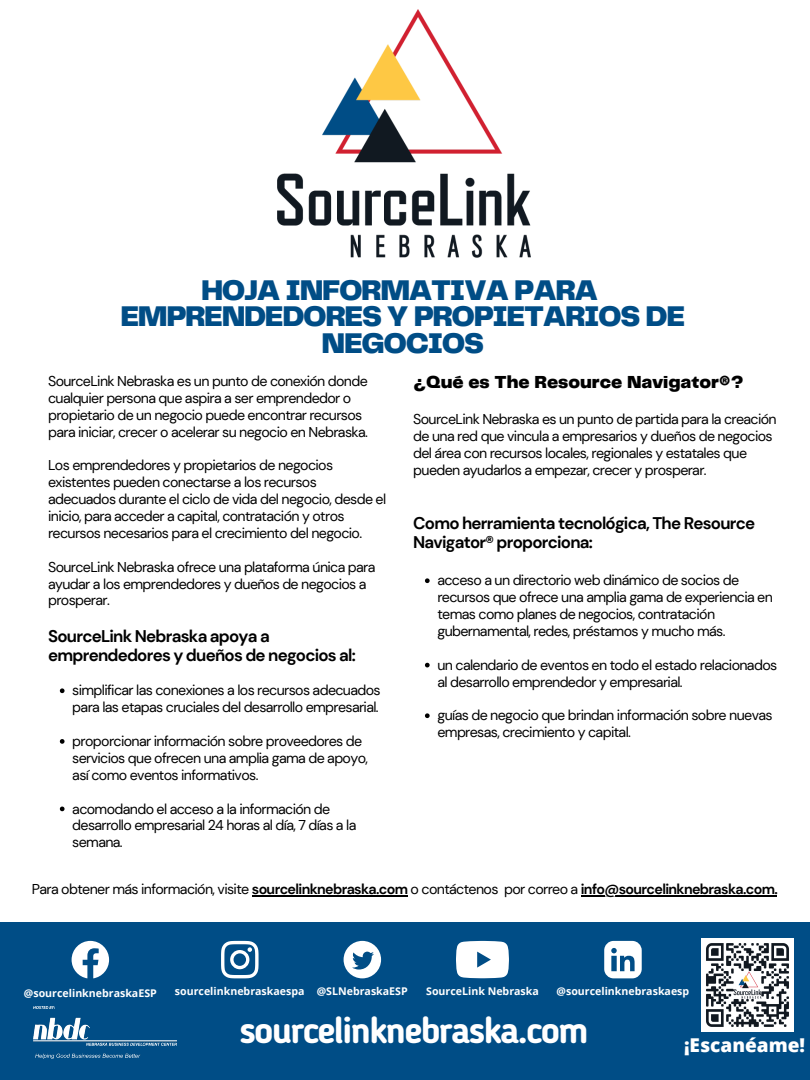
<style>
.page{position:relative;width:810px;height:1080px;background:#fff}
.page>*{position:absolute;margin:0;border:0;box-sizing:border-box;transform-origin:0 0}
.t1{font:700 37px "Blogger Sans";letter-spacing:-.045em;color:#fff}
.t2{font:900 29.62px/26.5px "Telegraf";letter-spacing:-.045em;color:#004d86;text-align:center}
.t3{font:800 19.06px "Open Sans";color:#fff}
.t4{font:900 18.12px "Telegraf";color:#000}
.t5{font:700 16.88px/19.7px "DM Sans";letter-spacing:-.045em;color:#000}
.t6{font:14.25px/16.9px "DM Sans";letter-spacing:-.045em;color:#000}
.t7{font:700 10.62px "Open Sans";color:#fff}
.s1{font-weight:700}
</style>
<div class="page">
<img style="left:278px;top:10px;width:253px;height:247px">
<hr style="left:252px;top:895px;width:156px;height:1px;background:#000">
<hr style="left:581px;top:895px;width:193px;height:1px;background:#000">
<div style="left:0;top:922px;width:810px;height:158px;background:#004d86"></div>
<svg style="left:60px;top:688px;width:5px;height:5px"></svg>
<svg style="left:60px;top:739px;width:5px;height:5px"></svg>
<svg style="left:60px;top:807px;width:5px;height:4px"></svg>
<svg style="left:72px;top:941px;width:37px;height:37px"></svg>
<svg style="left:221px;top:941px;width:38px;height:37px"></svg>
<svg style="left:344px;top:941px;width:37px;height:37px"></svg>
<svg style="left:456px;top:941px;width:53px;height:37px;background:#e2ebf1"></svg>
<svg style="left:604px;top:941px;width:38px;height:37px"></svg>
<img style="left:701px;top:938px;width:93px;height:93px">
<img style="left:34px;top:1006px;width:143px;height:52px">
<svg style="left:425px;top:578px;width:5px;height:5px"></svg>
<svg style="left:425px;top:663px;width:5px;height:4px"></svg>
<svg style="left:425px;top:713px;width:5px;height:5px"></svg>
<p class="t2" style="left:201px;top:278px;width:399px">HOJA INFORMATIVA PARA</p>
<p class="t2" style="left:120px;top:305px;width:566px">EMPRENDEDORES Y PROPIETARIOS DE<br>NEGOCIOS</p>
<p class="t4" style="left:413px;top:375px;width:332px">¿Qué es The Resource Navigator®?</p>
<p class="t6" style="left:48px;top:373px;width:321px">SourceLink Nebraska es un punto de conexión donde cualquier persona que aspira a ser emprendedor o propietario de un negocio puede encontrar recursos para iniciar, crecer o acelerar su negocio en Nebraska.</p>
<p class="t6" style="left:48px;top:457px;width:340px">Los emprendedores y propietarios de negocios existentes pueden conectarse a los recursos adecuados durante el ciclo de vida del negocio, desde el inicio, para acceder a capital, contratación y otros recursos necesarios para el crecimiento del negocio.</p>
<p class="t6" style="left:48px;top:558px;width:329px">SourceLink Nebraska ofrece una plataforma única para ayudar a los emprendedores y dueños de negocios a prosperar.</p>
<p class="t5" style="left:48px;top:626px;width:309px">SourceLink Nebraska apoya a emprendedores y dueños de negocios al:</p>
<p class="t6" style="left:413px;top:411px;width:365px">SourceLink Nebraska es un punto de partida para la creación de una red que vincula a empresarios y dueños de negocios del área con recursos locales, regionales y estatales que pueden ayudarlos a empezar, crecer y prosperar.</p>
<p class="t5" style="left:413px;top:513px;width:344px">Como herramienta tecnológica, The Resource<br>Navigator® proporciona:</p>
<p class="t6" style="left:437px;top:572px;width:337px">acceso a un directorio web dinámico de socios de recursos que ofrece una amplia gama de experiencia en temas como planes de negocios, contratación gubernamental, redes, préstamos y mucho más.</p>
<p class="t6" style="left:437px;top:657px;width:341px">un calendario de eventos en todo el estado relacionados al desarrollo emprendedor y empresarial.</p>
<p class="t6" style="left:437px;top:707px;width:337px">guías de negocio que brindan información sobre nuevas empresas, crecimiento y capital.</p>
<p class="t6" style="left:72px;top:682px;width:310px">simplificar las conexiones a los recursos adecuados para las etapas cruciales del desarrollo empresarial.</p>
<p class="t6" style="left:72px;top:733px;width:297px">proporcionar información sobre proveedores de servicios que ofrecen una amplia gama de apoyo, así como eventos informativos.</p>
<p class="t6" style="left:72px;top:800px;width:286px">acomodando el acceso a la información de desarrollo empresarial 24 horas al día, 7 días a la semana.</p>
<p class="t6" style="left:32px;top:881px;width:747px">Para obtener más información, visite <span class="s1">sourcelinknebraska.com</span> o contáctenos por correo a <span class="s1">info@sourcelinknebraska.com.</span></p>
<p class="t7" style="left:24px;top:985px;width:134px">@sourcelinknebraskaESP</p>
<p class="t7" style="left:175px;top:984px;width:131px">sourcelinknebraskaespa</p>
<p class="t7" style="left:317px;top:984px;width:92px">@SLNebraskaESP</p>
<p class="t7" style="left:426px;top:983px;width:114px">SourceLink Nebraska</p>
<p class="t7" style="left:557px;top:983px;width:134px">@sourcelinknebraskaesp</p>
<p class="t3" style="left:684px;top:1032px;width:123px">¡Escanéame!</p>
<p class="t1" style="left:239px;top:1015px;width:351px">sourcelinknebraska.com</p>
</div>
